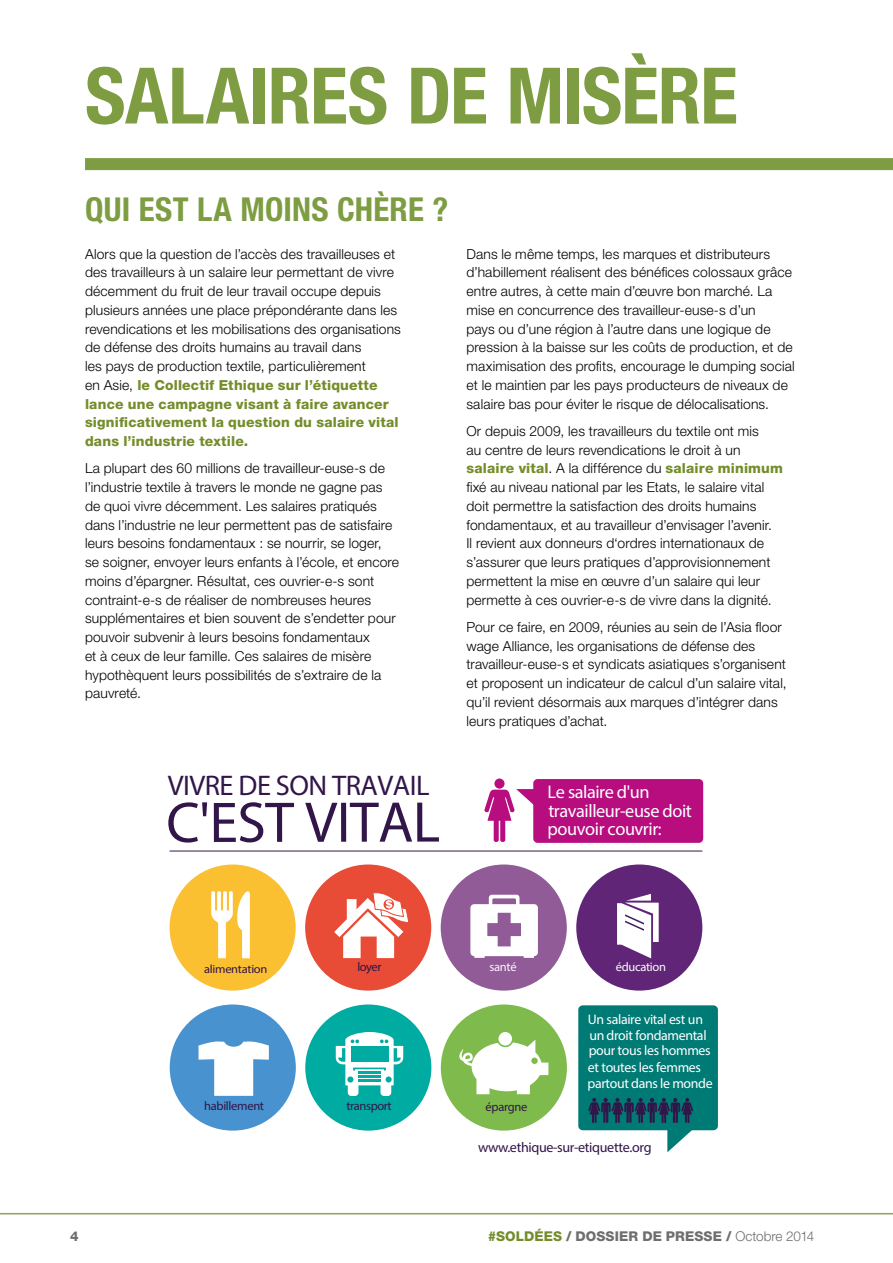
<style>
.page{position:relative;width:893px;height:1263px;background:#fff}
.page>*{position:absolute;margin:0;border:0;box-sizing:border-box;transform-origin:0 0}
.A_HEAD{font:700 condensed 78px "Helvetica Neue LT Std";letter-spacing:-.015em;color:#7e9d42}
.t1{font:700 condensed 57.75px "Helvetica Neue LT Com";letter-spacing:-.01em;color:#321549}
.D_HEAD{font:700 condensed 33px "Helvetica Neue LT Std";letter-spacing:.005em;color:#7e9d42}
.t2{font:700 28.5px "Helvetica Neue LT Com";letter-spacing:-.02em;color:#321549}
.t3{font:700 18.3px/19px "Helvetica Neue LT Com";letter-spacing:-.025em;color:#fff}
.t4{font:700 14.1px "Helvetica Neue LT Com";letter-spacing:-.025em;color:#321549}
.t5{font:700 13.95px/15.3px "Helvetica Neue LT Com";letter-spacing:-.025em;color:#fff}
.TEXT__NO_INDENT____A{font:300 13.8px/18.8px "Helvetica Neue LT Std";letter-spacing:.01em;color:#000}
.t6{font:800 13.5px "Helvetica Neue LT Std";letter-spacing:.01em;color:#6e6e6e}
.t7{font:700 12.45px "Helvetica Neue LT Com";letter-spacing:-.025em;color:#321549}
.t8{font:700 12.45px "Helvetica Neue LT Com";letter-spacing:-.025em;color:#fafafc}
.t9{font:700 12.45px "Helvetica Neue LT Com";letter-spacing:-.025em;color:#f8f5fa}
.t10{font:700 11.85px "Helvetica Neue LT Com";letter-spacing:-.025em;color:#321549;scale:1.05 1}
.s1{font-weight:800;color:#748d2a}
.s2{color:#748d2a}
.s3{font-weight:300}
</style>
<div class="page">
<hr style="left:0;top:1213px;width:893px;height:1px;background:#8da553">
<div style="left:85px;top:158px;width:808px;height:12px;background:#7e9d42"></div>
<svg style="left:169px;top:779px;width:549px;height:374px"></svg>
<div style="left:170px;top:864px;width:126px;height:126px;background:#fbc032;border-radius:50%"></div>
<svg style="left:211px;top:891px;width:39px;height:67px"></svg>
<div style="left:305px;top:864px;width:126px;height:126px;background:#e84b36;border-radius:50%"></div>
<div style="left:441px;top:864px;width:126px;height:126px;background:#915b98;border-radius:50%"></div>
<div style="left:576px;top:864px;width:126px;height:126px;background:#612577;border-radius:50%"></div>
<div style="left:170px;top:1004px;width:126px;height:126px;background:#4893cf;border-radius:50%"></div>
<div style="left:305px;top:1004px;width:126px;height:126px;background:#00aba1;border-radius:50%"></div>
<div style="left:441px;top:1004px;width:126px;height:126px;background:#7fbb4c;border-radius:50%"></div>
<div style="left:494px;top:778px;width:11px;height:11px;background:#b70d7f;border-radius:50%"></div>
<div style="left:533px;top:779px;width:170px;height:64px;background:#b70d7f;border-radius:4px"></div>
<svg style="left:484px;top:789px;width:51px;height:53px"></svg>
<div style="left:578px;top:1005px;width:140px;height:125px;background:#007a74;border-radius:5px"></div>
<svg style="left:667px;top:1130px;width:26px;height:22px"></svg>
<svg style="left:334px;top:892px;width:75px;height:66px"></svg>
<svg style="left:470px;top:895px;width:68px;height:63px"></svg>
<svg style="left:617px;top:894px;width:42px;height:64px"></svg>
<svg style="left:199px;top:1041px;width:70px;height:55px"></svg>
<svg style="left:336px;top:1032px;width:67px;height:64px"></svg>
<div style="left:498px;top:1032px;width:14px;height:13px;background:#fff;border-radius:50%"></div>
<svg style="left:459px;top:1039px;width:89px;height:55px"></svg>
<hr style="left:170px;top:851px;width:532px;height:1px;background:#321549">
<svg style="left:588px;top:1098px;width:105px;height:25px"></svg>
<p class="A_HEAD" style="left:85px;top:49px;width:654px">SALAIRES DE MISÈRE</p>
<p class="D_HEAD" style="left:85px;top:190px;width:365px">QUI EST LA MOINS CHÈRE ?</p>
<p class="TEXT__NO_INDENT____A" style="left:85px;top:244px;width:317px">Alors que la question de l’accès des travailleuses et des travailleurs à un salaire leur permettant de vivre décemment du fruit de leur travail occupe depuis plusieurs années une place prépondérante dans les revendications et les mobilisations des organisations de défense des droits humains au travail dans<br>les pays de production textile, particulièrement<br>en Asie, <span class="s1">le Collectif Ethique sur l’étiquette lance une campagne visant à faire avancer significativement la question du salaire vital dans l’industrie textile.</span></p>
<p class="TEXT__NO_INDENT____A" style="left:85px;top:459px;width:316px">La plupart des 60 millions de travailleur-euse-s de l’industrie textile à travers le monde ne gagne pas de quoi vivre décemment. Les salaires pratiqués dans l’industrie ne leur permettent pas de satisfaire leurs besoins fondamentaux : se nourrir, se loger,<br>se soigner, envoyer leurs enfants à l’école, et encore moins d’épargner. Résultat, ces ouvrier-e-s sont contraint-e-s de réaliser de nombreuses heures supplémentaires et bien souvent de s’endetter pour pouvoir subvenir à leurs besoins fondamentaux<br>et à ceux de leur famille. Ces salaires de misère hypothèquent leurs possibilités de s’extraire de la pauvreté.</p>
<p class="t2" style="left:168px;top:767px;width:263px">VIVRE DE SON TRAVAIL</p>
<p class="t1" style="left:166px;top:787px;width:275px">C'EST VITAL</p>
<p class="TEXT__NO_INDENT____A" style="left:466px;top:244px;width:330px">Dans le même temps, les marques et distributeurs d’habillement réalisent des bénéfices colossaux grâce entre autres, à cette main d’œuvre bon marché. La mise en concurrence des travailleur-euse-s d’un<br>pays ou d’une région à l’autre dans une logique de pression à la baisse sur les coûts de production, et de maximisation des profits, encourage le dumping social et le maintien par les pays producteurs de niveaux de salaire bas pour éviter le risque de délocalisations.</p>
<p class="TEXT__NO_INDENT____A" style="left:466px;top:421px;width:318px">Or depuis 2009, les travailleurs du textile ont mis<br>au centre de leurs revendications le droit à un <span class="s1">salaire vital</span>. A la différence du <span class="s1">salaire minimum </span>fixé au niveau national par les Etats, le salaire vital doit permettre la satisfaction des droits humains fondamentaux, et au travailleur d’envisager l’avenir.<br>Il revient aux donneurs d‘ordres internationaux de s’assurer que leurs pratiques d’approvisionnement permettent la mise en œuvre d’un salaire qui leur permette à ces ouvrier-e-s de vivre dans la dignité.</p>
<p class="TEXT__NO_INDENT____A" style="left:466px;top:617px;width:322px">Pour ce faire, en 2009, réunies au sein de l’Asia floor wage Alliance, les organisations de défense des travailleur-euse-s et syndicats asiatiques s’organisent et proposent un indicateur de calcul d’un salaire vital, qu’il revient désormais aux marques d’intégrer dans leurs pratiques d’achat.</p>
<p class="t3" style="left:548px;top:781px;width:146px">Le salaire d'un travailleur-euse doit</p>
<p class="t3" style="left:548px;top:819px;width:116px">pouvoir couvrir:</p>
<p class="t10" style="left:204px;top:961px;width:62px">alimentation</p>
<p class="t7" style="left:357px;top:959px;width:25px">loyer</p>
<p class="t9" style="left:490px;top:959px;width:29px">santé</p>
<p class="t8" style="left:616px;top:959px;width:52px">éducation</p>
<p class="t7" style="left:204px;top:1098px;width:61px">habillement</p>
<p class="t7" style="left:347px;top:1098px;width:47px">transport</p>
<p class="t7" style="left:486px;top:1099px;width:43px">épargne</p>
<p class="t5" style="left:588px;top:1012px;width:124px">Un salaire vital est un un droit fondamental pour tous les hommes</p>
<p class="t5" style="left:587px;top:1058px;width:127px;line-height:16.6px">et toutes les femmes partout dans le monde</p>
<p class="t4" style="left:478px;top:1138px;width:175px">www.ethique-sur-etiquette.org</p>
<p class="t6" style="left:70px;top:1228px;width:10px">4</p>
<p class="t6" style="left:488px;top:1228px;width:328px"><span class="s2">#SOLDÉES</span> / DOSSIER DE PRESSE / <span class="s3">Octobre 2014</span></p>
</div>
